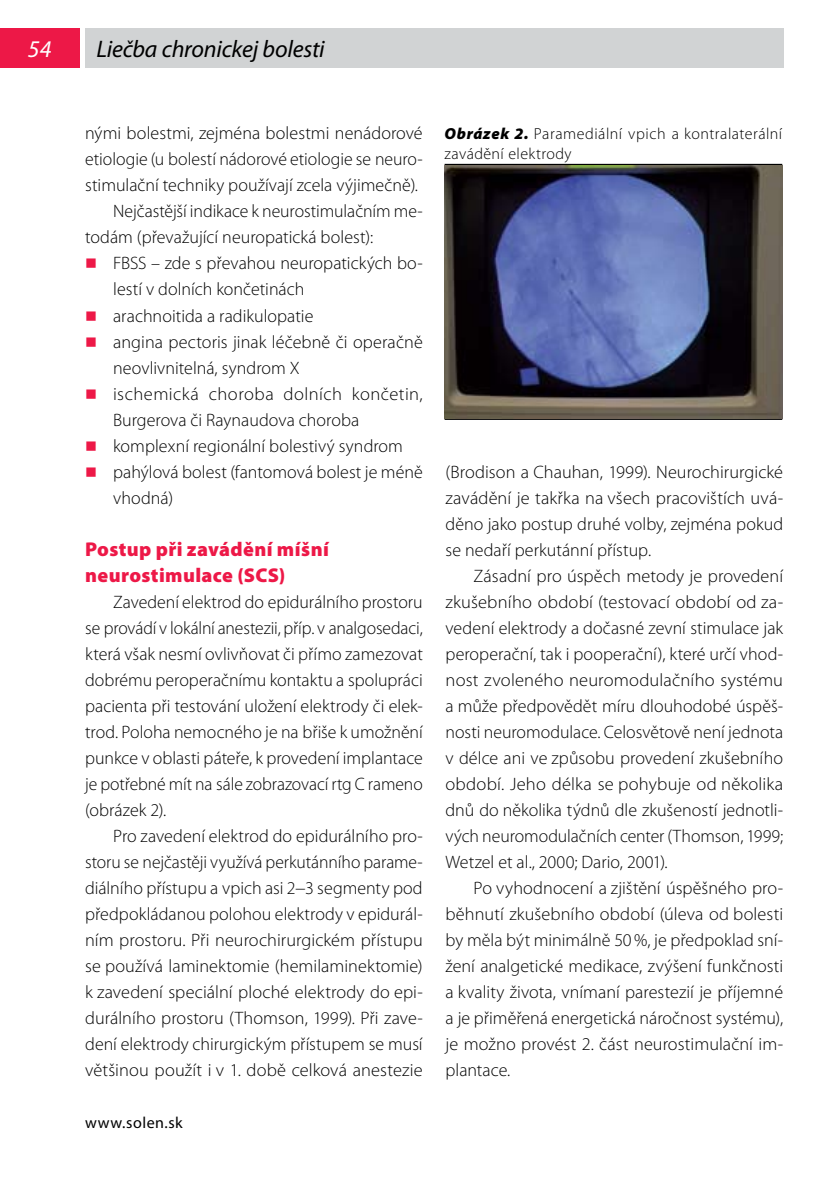
<style>
.page{position:relative;width:840px;height:1191px;background:#fff}
.page>*{position:absolute;margin:0;border:0;box-sizing:border-box;transform-origin:0 0}
.t1{font:italic 24px "Myriad Pro";letter-spacing:-.01em;color:#000}
.t2{font:italic 24px "Myriad Pro";color:#fff}
.t3{font:900 20px/26px "Myriad Pro";letter-spacing:.02em;color:#ed1847}
.t4{font:300 18px/26px "Myriad Pro";color:#000;text-align:justify}
.t5{font:300 18px "Myriad Pro";letter-spacing:.025em;color:#000}
.t6{font:300 16px/20px "Myriad Pro";letter-spacing:.03em;color:#000}
.t7{font:16px "Myriad Pro";letter-spacing:.03em;color:#000}
.s1{font-weight:900;font-style:italic}
</style>
<div class="page">
<div style="left:0;top:28px;width:79px;height:40px;background:#ed1847"></div>
<div style="left:85px;top:28px;width:697px;height:40px;background:#d1d3d4"></div>
<hr style="left:444px;top:164px;width:337px;height:2px;background:#000">
<hr style="left:444px;top:419px;width:337px;height:1px;background:#000">
<img style="left:444px;top:166px;width:337px;height:253px">
<h1 class="t2" style="left:28px;top:34px;width:25px">54</h1>
<h1 class="t1" style="left:96px;top:34px;width:229px">Liečba chronickej bolesti</h1>
<p class="t4" style="left:85px;top:120px;width:339px">nými bolestmi, zejména bolestmi nenádorové</p>
<p class="t4" style="left:85px;top:146px;width:338px">etiologie (u bolestí nádorové etiologie se neuro-</p>
<p class="t4" style="left:85px;top:172px;width:334px">stimulační techniky používají zcela výjimečně).</p>
<p class="t4" style="left:113px;top:198px;width:311px">Nejčastější indikace k neurostimulačním me-</p>
<p class="t4" style="left:85px;top:224px;width:289px">todám (převažující neuropatická bolest):</p>
<p class="t4" style="left:113px;top:250px;width:311px">FBSS – zde s převahou neuropatických bo-</p>
<p class="t4" style="left:113px;top:276px;width:193px">lestí v dolních končetinách</p>
<p class="t4" style="left:113px;top:302px;width:202px">arachnoitida a radikulopatie</p>
<p class="t4" style="left:113px;top:328px;width:311px">angina pectoris jinak léčebně či operačně</p>
<p class="t4" style="left:113px;top:354px;width:188px">neovlivnitelná, syndrom X</p>
<p class="t5" style="left:113px;top:383px;width:311px">ischemická choroba dolních končetin,</p>
<p class="t4" style="left:113px;top:406px;width:247px">Burgerova či Raynaudova choroba</p>
<p class="t4" style="left:113px;top:432px;width:291px">komplexní regionální bolestivý syndrom</p>
<p class="t4" style="left:113px;top:458px;width:311px">pahýlová bolest (fantomová bolest je méně</p>
<p class="t4" style="left:113px;top:484px;width:61px">vhodná)</p>
<p class="t3" style="left:85px;top:535px;width:245px">Postup při zavádění míšní neurostimulace (SCS)</p>
<p class="t4" style="left:85px;top:588px;width:339px;text-indent:28px">Zavedení elektrod do epidurálního prostoru se provádí v lokální anestezii, příp. v analgosedaci, která však nesmí ovlivňovat či přímo zamezovat dobrému peroperačnímu kontaktu a spolupráci pacienta při testování uložení elektrody či elek&shy;trod. Poloha nemocného je na břiše k umožnění punkce v oblasti páteře, k provedení implantace je potřebné mít na sále zobrazovací rtg C rameno (obrázek 2).</p>
<p class="t4" style="left:85px;top:822px;width:339px;text-indent:28px">Pro zavedení elektrod do epidurálního pro&shy;storu se nejčastěji využívá perkutánního parame&shy;diálního přístupu a vpich asi 2−3 segmenty pod předpokládanou polohou elektrody v epidurál&shy;ním prostoru. Při neurochirurgickém přístupu se používá laminektomie (hemilaminektomie) k zavedení speciální ploché elektrody do epi&shy;durálního prostoru (Thomson, 1999). Při zave&shy;dení elektrody chirurgickým přístupem se musí většinou použít i v 1. době celková anestezie</p>
<p class="t7" style="left:85px;top:1112px;width:99px">www.solen.sk</p>
<p class="t6" style="left:444px;top:123px;width:339px"><span class="s1">Obrázek 2.</span> Paramediální vpich a kontralaterální zavádění elektrody</p>
<p class="t4" style="left:445px;top:458px;width:339px">(Brodison a Chauhan, 1999). Neurochirurgické zavádění je takřka na všech pracovištích uvá&shy;děno jako postup druhé volby, zejména pokud se nedaří perkutánní přístup.</p>
<p class="t4" style="left:445px;top:562px;width:339px;text-indent:28px">Zásadní pro úspěch metody je provedení zkušebního období (testovací období od za&shy;vedení elektrody a dočasné zevní stimulace jak peroperační, tak i pooperační), které určí vhod&shy;nost zvoleného neuromodulačního systému a může předpovědět míru dlouhodobé úspěš&shy;nosti neuromodulace. Celosvětově není jednota v délce ani ve způsobu provedení zkušebního období. Jeho délka se pohybuje od několika dnů do několika týdnů dle zkušeností jednotli&shy;vých neuromodulačních center (Thomson, 1999; Wetzel et al., 2000; Dario, 2001).</p>
<p class="t4" style="left:445px;top:874px;width:339px;text-indent:28px">Po vyhodnocení a zjištění úspěšného pro&shy;běhnutí zkušebního období (úleva od bolesti by měla být minimálně 50%, je předpoklad sní&shy;žení analgetické medikace, zvýšení funkčnosti a kvality života, vnímaní parestezií je příjemné a je přiměřená energetická náročnost systému), je možno provést 2. část neurostimulační im&shy;plantace.</p>
</div>
